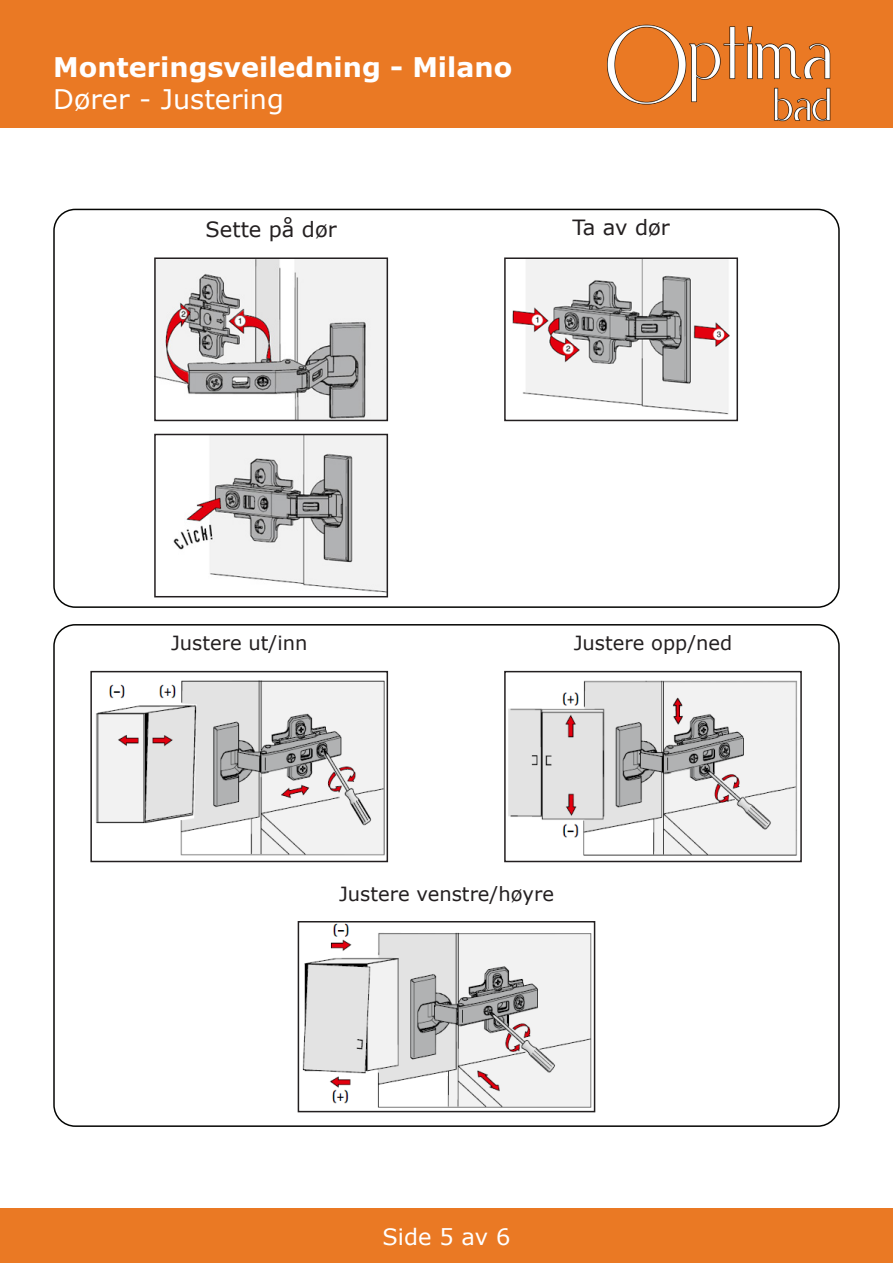
<style>
.page{position:relative;width:893px;height:1263px;background:#fff}
.page>*{position:absolute;margin:0;border:0;box-sizing:border-box;transform-origin:0 0}
.t1{font:700 27px "Verdana";color:#fff}
.t2{font:27px "Verdana";color:#fff}
.t3{font:22.5px "Verdana";color:#fff}
.t4{font:21px "Verdana";color:#231f20}
.t5{font:19.5px "Verdana";color:#231f20}
</style>
<div class="page">
<div style="left:0;top:0;width:893px;height:128px;background:#ea7924"></div>
<div style="left:0;top:1209px;width:893px;height:54px;background:#ea7924"></div>
<img style="left:607px;top:24px;width:224px;height:98px">
<div style="left:53px;top:209px;width:787px;height:399px;border:2px solid #040503;border-radius:21px"></div>
<img style="left:157px;top:260px;width:228px;height:158px">
<div style="left:154px;top:257px;width:234px;height:164px;border:2px solid #231f20"></div>
<img style="left:173px;top:437px;width:212px;height:156px">
<div style="left:154px;top:434px;width:234px;height:163px;border:2px solid #231f20"></div>
<img style="left:512px;top:260px;width:218px;height:155px">
<div style="left:504px;top:257px;width:234px;height:164px;border:2px solid #231f20"></div>
<img style="left:96px;top:680px;width:289px;height:176px">
<div style="left:90px;top:671px;width:298px;height:191px;border:2px solid #231f20"></div>
<img style="left:508px;top:680px;width:289px;height:176px">
<div style="left:504px;top:671px;width:298px;height:191px;border:2px solid #231f20"></div>
<img style="left:302px;top:924px;width:290px;height:184px">
<div style="left:298px;top:921px;width:297px;height:191px;border:2px solid #231f20"></div>
<p class="t1" style="left:53px;top:50px;width:460px">Monteringsveiledning - Milano</p>
<p class="t2" style="left:53px;top:82px;width:232px">Dører - Justering</p>
<p class="t4" style="left:206px;top:216px;width:133px">Sette på dør</p>
<p class="t4" style="left:572px;top:214px;width:99px">Ta av dør</p>
<p class="t5" style="left:171px;top:631px;width:138px">Justere ut/inn</p>
<p class="t5" style="left:574px;top:631px;width:160px">Justere opp/ned</p>
<p class="t5" style="left:339px;top:881px;width:216px">Justere venstre/høyre</p>
<p class="t3" style="left:382px;top:1222px;width:129px">Side 5 av 6</p>
</div>
